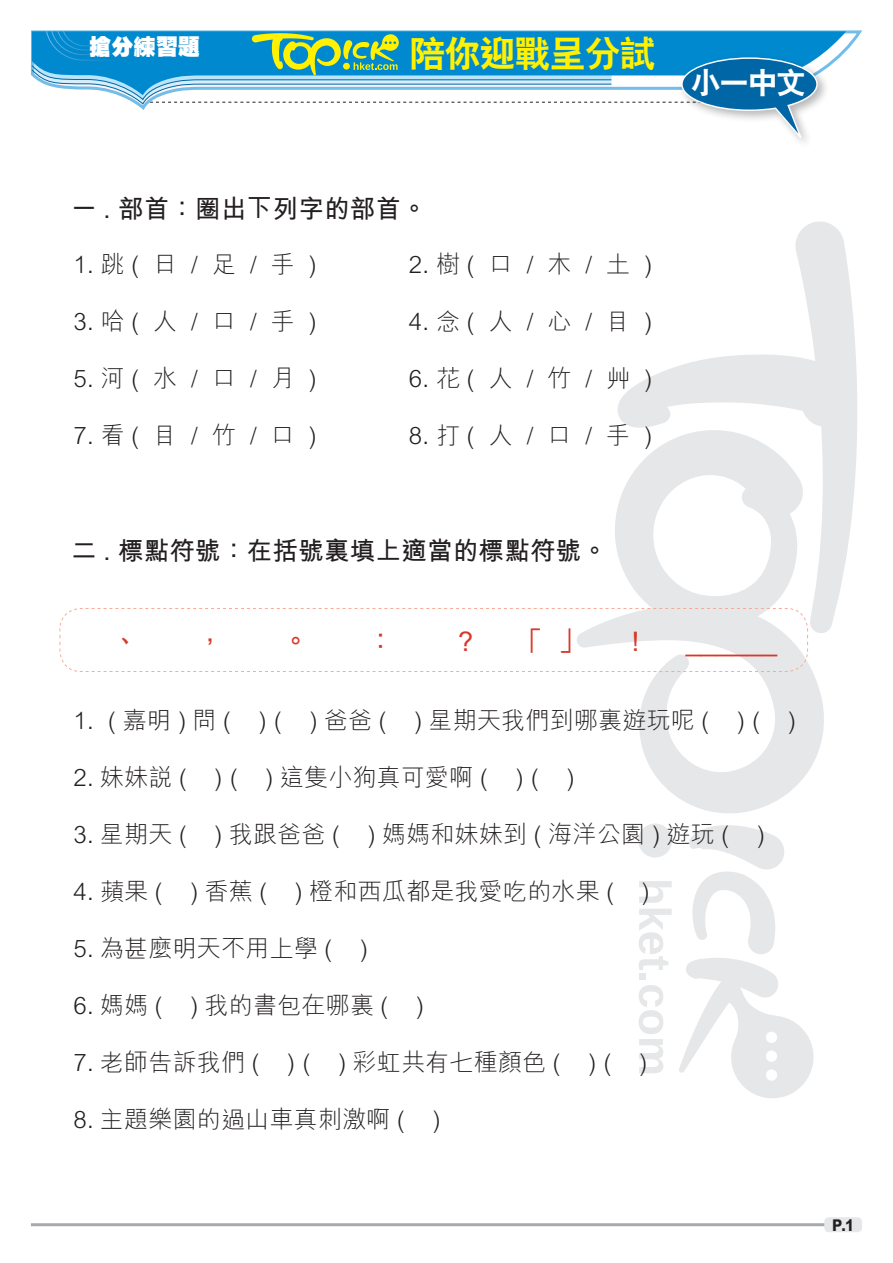
<style>
.page{position:relative;width:893px;height:1263px;background:#fff}
.page>*{position:absolute;margin:0;border:0;box-sizing:border-box;transform-origin:0 0}
.小題eq{font:36px "C Hei 2 Xbold HKSCS";letter-spacing:-.025em;color:#fff101}
.內文{font:30px "C Hei 2 Xbold HKSCS";color:#fff}
.Ex_Text01{font:27px "M Hei Bold HKSCS";color:#d93829}
.Ex_Questions{font:25.5px "M Hei Bold HKSCS";letter-spacing:.01em;color:#231f20}
.Ex_Text01-2{font:24px "M Hei Light HKSCS";letter-spacing:.01em;color:#231f20}
.小題{font:22.2px "C Hei Ultra Bold HKSCS";color:#fff}
.t1{font:16.2px "M Hei Xbold HKSCS";color:#231f20;scale:.9 1}
</style>
<div class="page">
<svg style="left:639px;top:881px;width:33px;height:22px"></svg>
<svg style="left:639px;top:909px;width:33px;height:61px"></svg>
<div style="left:639px;top:974px;width:7px;height:6px;background:#e6e7e9"></div>
<svg style="left:639px;top:985px;width:24px;height:88px"></svg>
<div style="left:638px;top:823px;width:34px;height:34px;background:#e6e7e9;border-radius:50%"></div>
<svg style="left:679px;top:825px;width:135px;height:273px"></svg>
<svg style="left:617px;top:221px;width:240px;height:411px"></svg>
<svg style="left:615px;top:430px;width:210px;height:383px"></svg>
<svg style="left:818px;top:31px;width:28px;height:36px"></svg>
<div style="left:678px;top:53px;width:151px;height:97px;background:#231f20;opacity:.32"></div>
<svg style="left:31px;top:30px;width:787px;height:115px"></svg>
<hr style="left:31px;top:1223px;width:831px;height:3px;background:#a8a9ad">
<div style="left:824px;top:1217px;width:38px;height:15px;background:#e6e7e9;border-radius:4px"></div>
<svg style="left:59px;top:608px;width:749px;height:64px"></svg>
<p class="小題" style="left:89px;top:32px;width:113px">搶分練習題</p>
<p class="小題eq" style="left:409px;top:30px;width:248px">陪你迎戰呈分試</p>
<p class="內文" style="left:691px;top:63px;width:117px">小一中文</p>
<p class="Ex_Questions" style="left:71px;top:190px;width:357px">一 . 部首：圈出下列字的部首。</p>
<p class="Ex_Text01-2" style="left:73px;top:248px;width:245px">1. 跳 ( 日 / 足 / 手 )</p>
<p class="Ex_Text01-2" style="left:409px;top:248px;width:245px">2. 樹 ( 口 / 木 / 土 )</p>
<p class="Ex_Text01-2" style="left:73px;top:305px;width:245px">3. 哈 ( 人 / 口 / 手 )</p>
<p class="Ex_Text01-2" style="left:409px;top:305px;width:245px">4. 念 ( 人 / 心 / 目 )</p>
<p class="Ex_Text01-2" style="left:73px;top:362px;width:245px">5. 河 ( 水 / 口 / 月 )</p>
<p class="Ex_Text01-2" style="left:409px;top:362px;width:245px">6. 花 ( 人 / 竹 / 艸 )</p>
<p class="Ex_Text01-2" style="left:73px;top:419px;width:245px">7. 看 ( 目 / 竹 / 口 )</p>
<p class="Ex_Text01-2" style="left:409px;top:419px;width:245px">8. 打 ( 人 / 口 / 手 )</p>
<p class="Ex_Questions" style="left:71px;top:532px;width:537px">二 . 標點符號：在括號裏填上適當的標點符號。</p>
<p class="Ex_Text01" style="left:112px;top:621px;width:28px">、</p>
<p class="Ex_Text01" style="left:197px;top:621px;width:28px">，</p>
<p class="Ex_Text01" style="left:282px;top:621px;width:28px">。</p>
<p class="Ex_Text01" style="left:367px;top:621px;width:29px">：</p>
<p class="Ex_Text01" style="left:458px;top:621px;width:17px">?</p>
<p class="Ex_Text01" style="left:516px;top:621px;width:71px">「 」</p>
<p class="Ex_Text01" style="left:632px;top:621px;width:9px">!</p>
<p class="Ex_Text01" style="left:686px;top:621px;width:93px">______</p>
<p class="Ex_Text01-2" style="left:73px;top:704px;width:724px">1. ( 嘉明 ) 問 ( ) ( ) 爸爸 ( ) 星期天我們到哪裏遊玩呢 ( ) ( )</p>
<p class="Ex_Text01-2" style="left:73px;top:761px;width:503px">2. 妹妹說 ( ) ( ) 這隻小狗真可愛啊 ( ) ( )</p>
<p class="Ex_Text01-2" style="left:73px;top:818px;width:693px">3. 星期天 ( ) 我跟爸爸 ( ) 媽媽和妹妹到 ( 海洋公園 ) 遊玩 ( )</p>
<p class="Ex_Text01-2" style="left:73px;top:875px;width:578px">4. 蘋果 ( ) 香蕉 ( ) 橙和西瓜都是我愛吃的水果 ( )</p>
<p class="Ex_Text01-2" style="left:73px;top:932px;width:296px">5. 為甚麼明天不用上學 ( )</p>
<p class="Ex_Text01-2" style="left:73px;top:989px;width:352px">6. 媽媽 ( ) 我的書包在哪裏 ( )</p>
<p class="Ex_Text01-2" style="left:73px;top:1046px;width:575px">7. 老師告訴我們 ( ) ( ) 彩虹共有七種顏色 ( ) ( )</p>
<p class="Ex_Text01-2" style="left:73px;top:1103px;width:369px">8. 主題樂園的過山車真刺激啊 ( )</p>
<p class="t1" style="left:832px;top:1214px;width:26px">P.1</p>
</div>
